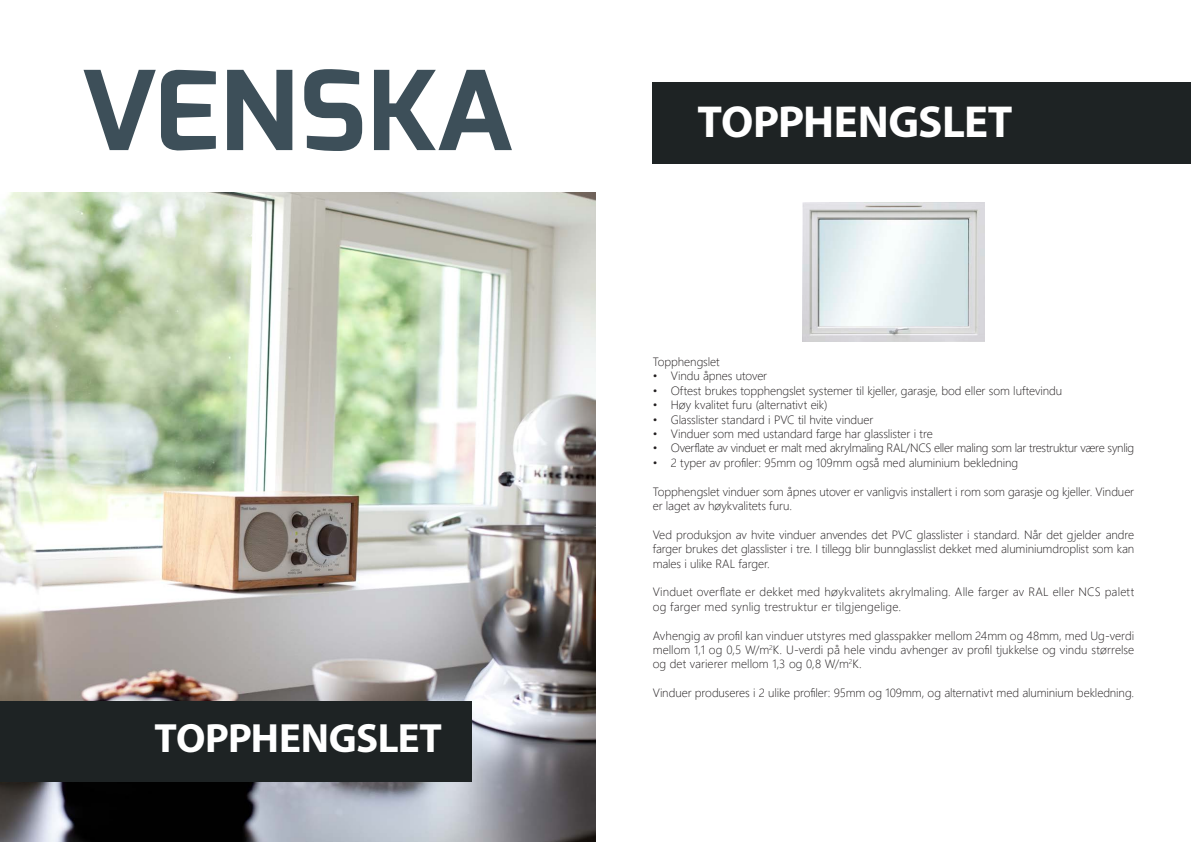
<style>
.page{position:relative;width:1191px;height:842px;background:#fff}
.page>*{position:absolute;margin:0;border:0;box-sizing:border-box;transform-origin:0 0}
.t1{font:700 45px "Myriad Pro";letter-spacing:-.015em;color:#fff}
.t2{font:700 41px "Myriad Pro";letter-spacing:-.01em;color:#fff}
.t3{font:300 12px/14.4px "Segoe UI";letter-spacing:-.005em;color:#231f20;text-align:justify}
.t4{font:300 12px/14.4px "Segoe UI";letter-spacing:.015em;color:#231f20}
.t5{font:300 12px "Segoe UI";letter-spacing:-.03em;color:#231f20}
</style>
<div class="page">
<svg style="left:84px;top:70px;width:132px;height:81px"></svg>
<svg style="left:227px;top:70px;width:65px;height:80px"></svg>
<svg style="left:304px;top:69px;width:58px;height:82px"></svg>
<svg style="left:374px;top:70px;width:138px;height:80px"></svg>
<div style="left:652px;top:83px;width:539px;height:81px;background:#1e2324"></div>
<img style="left:0;top:193px;width:595px;height:649px">
<div style="left:0;top:701px;width:471px;height:80px;background:#1e2324"></div>
<img style="left:802px;top:203px;width:182px;height:138px">
<p class="t2" style="left:154px;top:711px;width:289px">TOPPHENGSLET</p>
<p class="t1" style="left:697px;top:92px;width:316px">TOPPHENGSLET</p>
<p class="t3" style="left:652px;top:353px;width:68px">Topphengslet</p>
<p class="t3" style="left:652px;top:368px;width:116px">• Vindu åpnes utover</p>
<p class="t3" style="left:652px;top:382px;width:411px">• Oftest brukes topphengslet systemer til kjeller, garasje, bod eller som luftevindu</p>
<p class="t3" style="left:652px;top:396px;width:176px">• Høy kvalitet furu (alternativt eik)</p>
<p class="t3" style="left:652px;top:411px;width:222px">• Glasslister standard i PVC til hvite vinduer</p>
<p class="t3" style="left:652px;top:425px;width:282px">• Vinduer som med ustandard farge har glasslister i tre</p>
<p class="t5" style="left:652px;top:437px;width:483px">• Overflate av vinduet er malt med akrylmaling RAL/NCS eller maling som lar trestruktur være synlig</p>
<p class="t3" style="left:652px;top:454px;width:367px">• 2 typer av profiler: 95mm og 109mm også med aluminium bekledning</p>
<p class="t3" style="left:652px;top:483px;width:483px">Topphengslet vinduer som åpnes utover er vanligvis installert i rom som garasje og kjeller. Vinduer er laget av høykvalitets furu.</p>
<p class="t3" style="left:652px;top:526px;width:483px">Ved produksjon av hvite vinduer anvendes det PVC glasslister i standard. Når det gjelder andre farger brukes det glasslister i tre. I tillegg blir bunnglasslist dekket med aluminiumdroplist som kan males i ulike RAL farger.</p>
<p class="t4" style="left:652px;top:584px;width:483px">Vinduet overflate er dekket med høykvalitets akrylmaling. Alle farger av RAL eller NCS palett og farger med synlig trestruktur er tilgjengelige.</p>
<p class="t3" style="left:652px;top:627px;width:483px">Avhengig av profil kan vinduer utstyres med glasspakker mellom 24mm og 48mm, med Ug-verdi mellom 1,1 og 0,5 W/m<sup>2</sup>K. U-verdi på hele vindu avhenger av profil tjukkelse og vindu størrelse og det varierer mellom 1,3 og 0,8 W/m<sup>2</sup>K.</p>
<p class="t3" style="left:652px;top:684px;width:483px">Vinduer produseres i 2 ulike profiler: 95mm og 109mm, og alternativt med aluminium bekledning.</p>
</div>
